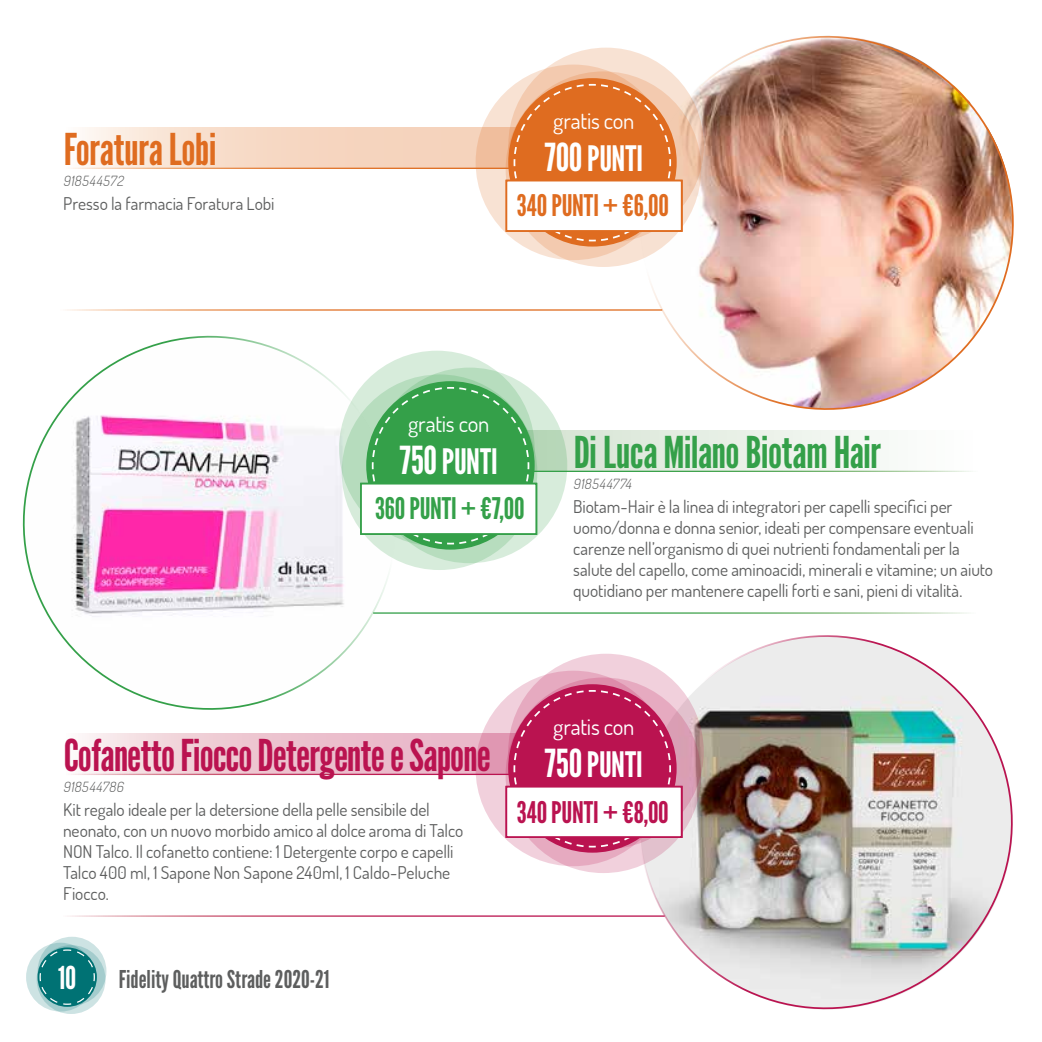
<style>
.page{position:relative;width:1042px;height:1042px;background:#fff}
.page>*{position:absolute;margin:0;border:0;box-sizing:border-box;transform-origin:0 0}
.t1{font:43.75px "League Gothic";letter-spacing:-.02em;color:#ba1350}
.t2{font:43.75px "League Gothic";letter-spacing:-.015em;color:#34a049}
.t3{font:43.75px "League Gothic";letter-spacing:-.015em;color:#df6c20}
.t4{font:35px "League Gothic";letter-spacing:-.005em;color:#fff}
.t5{font:31.5px "League Gothic";color:#fff}
.t6{font:29.75px "League Gothic";color:#df6c20}
.t7{font:29.75px "League Gothic";letter-spacing:-.005em;color:#34a049}
.t8{font:29.75px "League Gothic";color:#ba1350}
.t9{font:24.5px "League Gothic";color:#5d5e5e}
.t10{font:22.75px "Dosis";letter-spacing:-.015em;color:#fff}
.t11{font:17.5px/21px "Dosis";letter-spacing:-.005em;color:#5d5e5e}
.t12{font:italic 300 14px "Dosis";color:#5d5e5e}
.s1{font-size:38.5px}
</style>
<div class="page">
<svg style="left:73px;top:128px;width:409px;height:40px;background:#f7dcc9"></svg>
<svg style="left:476px;top:65px;width:195px;height:195px;background:#f5d4be"></svg>
<svg style="left:506px;top:71px;width:195px;height:196px"></svg>
<svg style="left:508px;top:48px;width:196px;height:195px;background:#f1c3a4"></svg>
<svg style="left:513px;top:83px;width:99px;height:159px;background:#e27b37"></svg>
<svg style="left:561px;top:431px;width:398px;height:40px"></svg>
<svg style="left:372px;top:368px;width:195px;height:195px;background:#c9e3cc"></svg>
<svg style="left:342px;top:374px;width:195px;height:196px;background:#aed8b6"></svg>
<svg style="left:339px;top:351px;width:196px;height:195px;background:#afd9b7"></svg>
<svg style="left:424px;top:386px;width:106px;height:159px;background:#48a95a"></svg>
<svg style="left:78px;top:734px;width:403px;height:40px;background:#eec8d3"></svg>
<svg style="left:475px;top:670px;width:196px;height:196px;background:#ebbccd"></svg>
<svg style="left:505px;top:677px;width:196px;height:196px"></svg>
<svg style="left:508px;top:654px;width:196px;height:195px;background:#e29fb7"></svg>
<svg style="left:513px;top:689px;width:98px;height:159px;background:#c12d63"></svg>
<svg style="left:22px;top:309px;width:402px;height:426px"></svg>
<img style="left:612px;top:35px;width:402px;height:400px">
<img style="left:611px;top:612px;width:402px;height:398px">
<svg style="left:26px;top:942px;width:69px;height:69px"></svg>
<svg style="left:37px;top:945px;width:69px;height:69px"></svg>
<svg style="left:38px;top:936px;width:68px;height:69px"></svg>
<svg style="left:39px;top:949px;width:57px;height:56px;background:#258688"></svg>
<div style="left:505px;top:180px;width:177px;height:52px;background:#fff;border:2px solid #df6c20"></div>
<div style="left:360px;top:483px;width:177px;height:52px;background:#fff;border:2px solid #34a049"></div>
<div style="left:505px;top:786px;width:177px;height:52px;background:#fff;border:2px solid #ba1350"></div>
<h3 class="t10" style="left:553px;top:106px;width:83px">gratis con</h3>
<h2 class="t4" style="left:545px;top:138px;width:100px"><span class="s1">700</span> PUNTI</h2>
<h1 class="t3" style="left:64px;top:123px;width:154px">Foratura Lobi</h1>
<p class="t12" style="left:63px;top:172px;width:65px">918544572</p>
<p class="t11" style="left:63px;top:193px;width:213px">Presso la farmacia Foratura Lobi</p>
<h3 class="t6" style="left:517px;top:188px;width:153px">340 PUNTI + €6,00</h3>
<h3 class="t10" style="left:408px;top:409px;width:83px">gratis con</h3>
<h2 class="t4" style="left:400px;top:441px;width:99px"><span class="s1">750</span> PUNTI</h2>
<h3 class="t7" style="left:375px;top:491px;width:151px">360 PUNTI + €7,00</h3>
<h1 class="t2" style="left:574px;top:426px;width:309px">Di Luca Milano Biotam Hair</h1>
<p class="t12" style="left:573px;top:475px;width:63px">918544774</p>
<p class="t11" style="left:573px;top:496px;width:421px">Biotam-Hair è la linea di integratori per capelli specifici per uomo/donna e donna senior, ideati per compensare eventuali carenze nell’organismo di quei nutrienti fondamentali per la salute del capello, come aminoacidi, minerali e vitamine; un aiuto quotidiano per mantenere capelli forti e sani, pieni di vitalità.</p>
<h3 class="t10" style="left:553px;top:712px;width:83px">gratis con</h3>
<h2 class="t4" style="left:545px;top:744px;width:99px"><span class="s1">750</span> PUNTI</h2>
<h1 class="t1" style="left:64px;top:729px;width:429px">Cofanetto Fiocco Detergente e Sapone</h1>
<p class="t12" style="left:63px;top:778px;width:65px">918544786</p>
<p class="t11" style="left:63px;top:799px;width:402px">Kit regalo ideale per la detersione della pelle sensibile del neonato, con un nuovo morbido amico al dolce aroma di Talco NON Talco. Il cofanetto contiene: 1 Detergente corpo e capelli Talco 400 ml, 1 Sapone Non Sapone 240ml, 1 Caldo-Peluche Fiocco.</p>
<h3 class="t8" style="left:517px;top:794px;width:154px">340 PUNTI + €8,00</h3>
<h3 class="t5" style="left:58px;top:958px;width:20px">10</h3>
<h3 class="t9" style="left:119px;top:964px;width:212px">Fidelity Quattro Strade 2020-21</h3>
</div>
